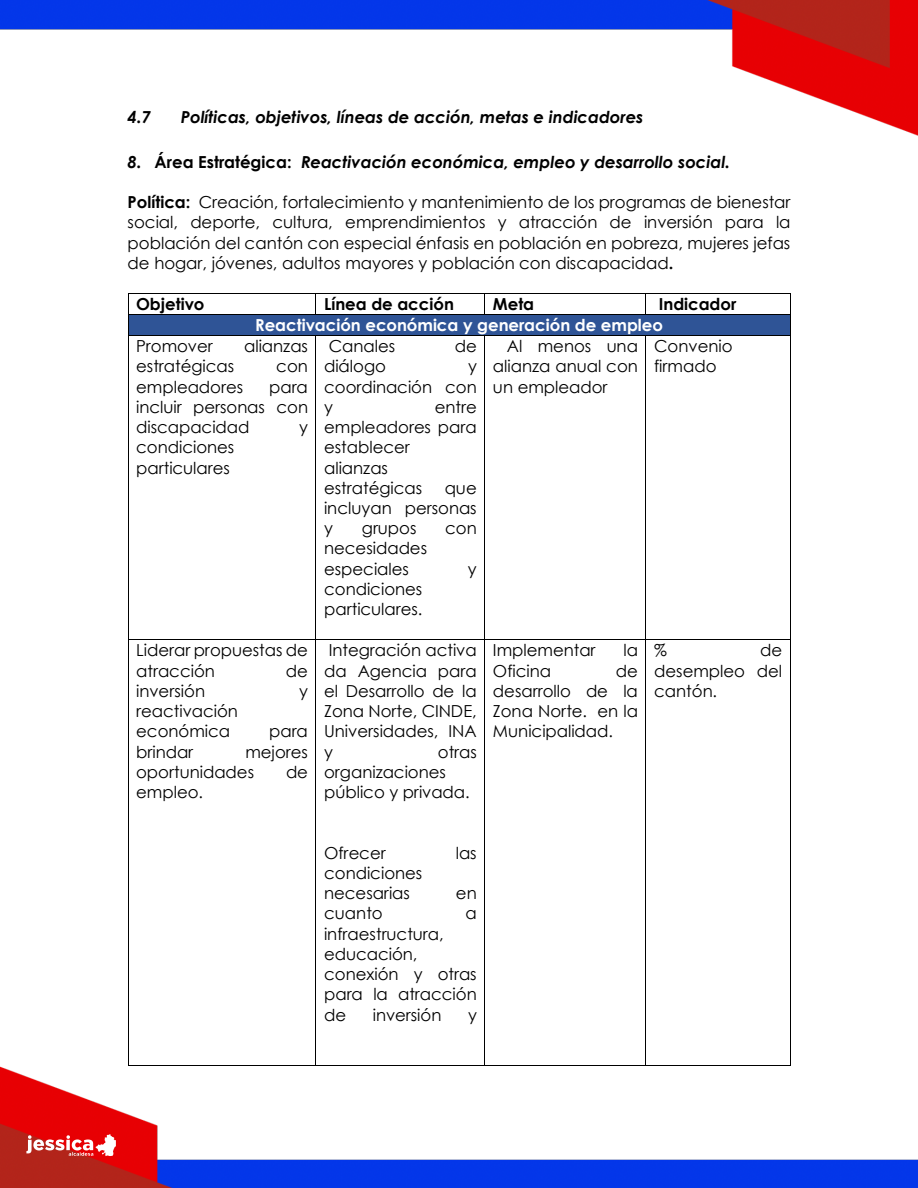
<style>
.page{position:relative;width:918px;height:1188px;background:#fff}
.page>*{position:absolute;margin:0;border:0;box-sizing:border-box;transform-origin:0 0}
.t1{font:16.5px/20.2px "Century Gothic";color:#000}
.t2{font:italic 700 16.5px "Century Gothic";color:#000}
.t3{font:700 16.5px "Century Gothic";color:#fff}
.t4{font:700 16.5px "Century Gothic";color:#000}
.s1{font-style:normal}
.s2{font-weight:700}
</style>
<div class="page">
<img style="left:0;top:0;width:918px;height:1188px">
<img style="left:11px;top:1086px;width:119px;height:102px">
<p class="t2" style="left:128px;top:104px;width:25px">4.7</p>
<p class="t2" style="left:181px;top:104px;width:464px">Políticas, objetivos, líneas de acción, metas e indicadores</p>
<p class="t2" style="left:128px;top:149px;width:604px">8. <span class="s1">Área Estratégica:</span> Reactivación económica, empleo y desarrollo social.</p>
<p class="t1" style="left:128px;top:192px;width:664px;text-align:justify"><span class="s2">Política:</span> Creación, fortalecimiento y mantenimiento de los programas de bienestar social, deporte, cultura, emprendimientos y atracción de inversión para la población del cantón con especial énfasis en población en pobreza, mujeres jefas de hogar, jóvenes, adultos mayores y población con discapacidad<span class="s2">.</span></p>
<p class="t4" style="left:136px;top:292px;width:70px">Objetivo</p>
<p class="t4" style="left:324px;top:292px;width:131px">Línea de acción</p>
<p class="t4" style="left:493px;top:292px;width:43px">Meta</p>
<p class="t4" style="left:659px;top:292px;width:79px">Indicador</p>
<p class="t3" style="left:255px;top:313px;width:409px">Reactivación económica y generación de empleo</p>
<p class="t1" style="left:136px;top:336px;width:78px">Promover</p>
<p class="t1" style="left:244px;top:336px;width:65px">alianzas</p>
<p class="t1" style="left:136px;top:356px;width:100px">estratégicas</p>
<p class="t1" style="left:276px;top:356px;width:33px">con</p>
<p class="t1" style="left:136px;top:376px;width:109px">empleadores</p>
<p class="t1" style="left:493px;top:336px;width:147px;text-align:justify;text-indent:14px">Al menos una alianza anual con un empleador</p>
<p class="t1" style="left:654px;top:336px;width:80px">Convenio firmado</p>
<p class="t1" style="left:329px;top:336px;width:68px">Canales</p>
<p class="t1" style="left:455px;top:336px;width:24px">de</p>
<p class="t1" style="left:324px;top:356px;width:63px">diálogo</p>
<p class="t1" style="left:324px;top:356px;width:154px;text-align:justify;text-indent:144px">y coordinación con y</p>
<p class="t1" style="left:136px;top:376px;width:173px;text-align:justify;text-indent:133px">para incluir personas con discapacidad</p>
<p class="t1" style="left:324px;top:396px;width:154px;text-indent:111px">entre empleadores para establecer alianzas estratégicas</p>
<p class="t1" style="left:299px;top:417px;width:10px">y</p>
<p class="t1" style="left:136px;top:437px;width:100px">condiciones particulares</p>
<p class="t1" style="left:324px;top:477px;width:154px;text-align:justify;text-indent:121px">que incluyan personas y</p>
<p class="t1" style="left:362px;top:518px;width:56px">grupos</p>
<p class="t1" style="left:445px;top:518px;width:33px">con</p>
<p class="t1" style="left:324px;top:538px;width:105px">necesidades especiales</p>
<p class="t1" style="left:468px;top:559px;width:10px">y</p>
<p class="t1" style="left:136px;top:640px;width:173px">Liderar propuestas de atracción</p>
<p class="t1" style="left:286px;top:660px;width:23px">de</p>
<p class="t1" style="left:136px;top:681px;width:70px">inversión</p>
<p class="t1" style="left:299px;top:681px;width:10px">y</p>
<p class="t1" style="left:136px;top:701px;width:103px">reactivación económica</p>
<p class="t1" style="left:269px;top:721px;width:40px">para</p>
<p class="t1" style="left:136px;top:741px;width:173px;text-indent:109px">mejores oportunidades</p>
<p class="t1" style="left:136px;top:741px;width:59px">brindar</p>
<p class="t1" style="left:286px;top:762px;width:23px">de</p>
<p class="t1" style="left:136px;top:782px;width:68px">empleo.</p>
<p class="t1" style="left:324px;top:579px;width:100px">condiciones particulares.</p>
<p class="t1" style="left:324px;top:640px;width:154px;text-align:justify">Integración activa da Agencia para el Desarrollo de la Zona Norte, CINDE, Universidades, INA y</p>
<p class="t1" style="left:324px;top:741px;width:154px;text-indent:114px">otras organizaciones público y privada.</p>
<p class="t1" style="left:493px;top:640px;width:104px">Implementar</p>
<p class="t1" style="left:623px;top:640px;width:16px">la</p>
<p class="t1" style="left:493px;top:660px;width:60px">Oficina</p>
<p class="t1" style="left:493px;top:660px;width:147px;text-align:justify;text-indent:123px">de desarrollo de la Zona Norte. en la Municipalidad.</p>
<p class="t1" style="left:654px;top:640px;width:14px">%</p>
<p class="t1" style="left:654px;top:640px;width:130px;text-align:justify;text-indent:106px">de desempleo del cantón.</p>
<p class="t1" style="left:324px;top:842px;width:63px">Ofrecer</p>
<p class="t1" style="left:456px;top:842px;width:22px">las</p>
<p class="t1" style="left:324px;top:863px;width:100px">condiciones necesarias</p>
<p class="t1" style="left:456px;top:883px;width:22px">en</p>
<p class="t1" style="left:324px;top:903px;width:60px">cuanto</p>
<p class="t1" style="left:466px;top:903px;width:13px">a</p>
<p class="t1" style="left:324px;top:923px;width:154px">infraestructura, educación, conexión y otras para la atracción de</p>
<p class="t1" style="left:373px;top:1004px;width:70px">inversión</p>
<p class="t1" style="left:468px;top:1004px;width:10px">y</p>
</div>
